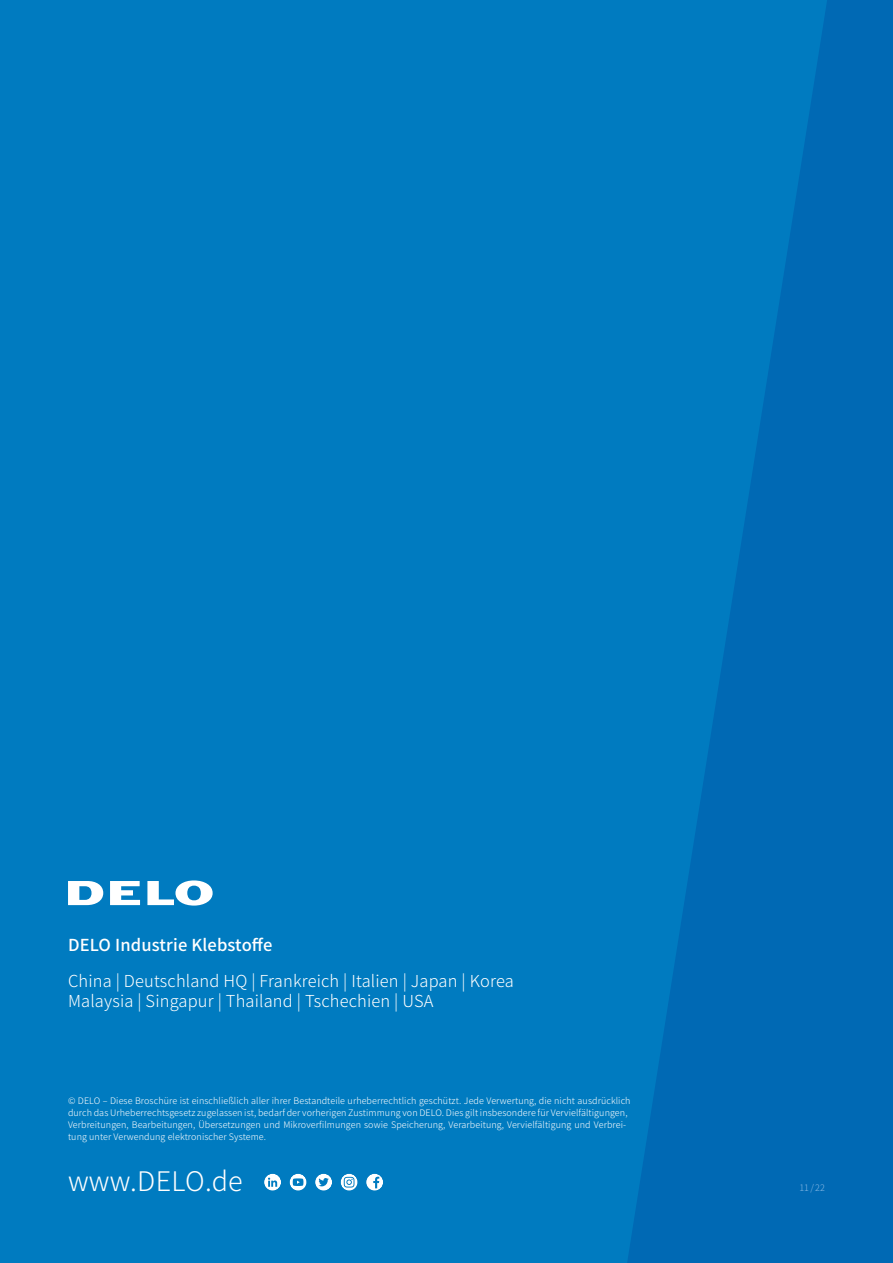
<style>
.page{position:relative;width:893px;height:1263px;background:#007bc0}
.page>*{position:absolute;margin:0;border:0;box-sizing:border-box;transform-origin:0 0}
.t1{font:300 27px "Noto Sans CJ Ksc";letter-spacing:.01em;color:#fff}
.t2{font:300 16.5px/19.5px "Noto Sans CJ Ksc";letter-spacing:.01em;color:#fff}
.t3{font:500 16.5px "Noto Sans CJ Ksc";letter-spacing:.01em;color:#fff}
.t4{font:300 9px/12px "Noto Sans CJ Ksc";letter-spacing:.01em;color:#fff}
.t5{font:300 9px "Noto Sans CJ Ksc";color:#88b9e4}
</style>
<div class="page">
<svg style="left:627px;top:0;width:266px;height:1263px;fill:#0069b4"></svg>
<svg style="left:264px;top:1174px;width:17px;height:17px"></svg>
<svg style="left:290px;top:1174px;width:17px;height:17px"></svg>
<svg style="left:315px;top:1174px;width:17px;height:17px"></svg>
<svg style="left:341px;top:1174px;width:17px;height:17px"></svg>
<svg style="left:366px;top:1174px;width:17px;height:17px"></svg>
<svg style="left:110px;top:881px;width:30px;height:24px"></svg>
<svg style="left:68px;top:881px;width:35px;height:24px"></svg>
<svg style="left:147px;top:880px;width:66px;height:25px"></svg>
<h2 class="t3" style="left:68px;top:935px;width:206px">DELO Industrie Klebstoffe</h2>
<h2 class="t2" style="left:68px;top:972px;width:447px">China | Deutschland HQ | Frankreich | Italien | Japan | Korea<br>Malaysia | Singapur | Thailand | Tschechien | USA</h2>
<p class="t4" style="left:68px;top:1094px;width:564px">© DELO – Diese Broschüre ist einschließlich aller ihrer Bestandteile urheberrechtlich geschützt. Jede Verwertung, die nicht ausdrücklich durch das Urheberrechtsgesetz zugelassen ist, bedarf der vorherigen Zustimmung von DELO. Dies gilt insbesondere für Vervielfältigungen, Verbreitungen, Bearbeitungen, Übersetzungen und Mikroverfilmungen sowie Speicherung, Verarbeitung, Vervielfältigung und Verbrei&shy;tung unter Verwendung elektronischer Systeme.</p>
<h1 class="t1" style="left:68px;top:1165px;width:176px">www.DELO.de</h1>
<p class="t5" style="left:799px;top:1182px;width:27px">11 / 22</p>
</div>
